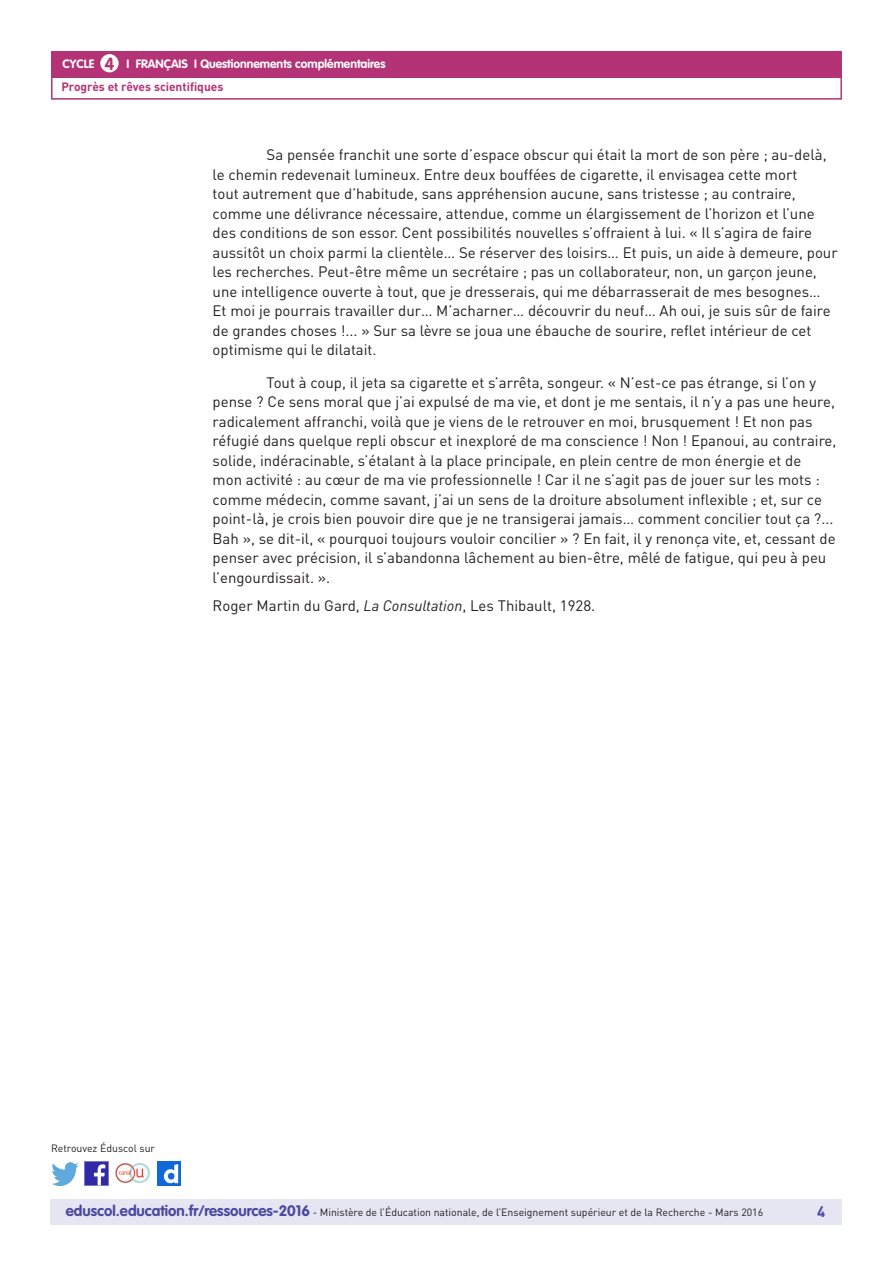
<style>
.page{position:relative;width:893px;height:1263px;background:#fff}
.page>*{position:absolute;margin:0;border:0;box-sizing:border-box;transform-origin:0 0}
.t1{font:700 17.25px "VAG Rounded Std";color:#b43376}
._06_Texte_courant{font:15px/19.5px "DIN Pro";color:#231f20}
.t2{font:700 15px "DIN Pro";color:#4a489e}
.t3{font:700 12px "VAG Rounded Std";color:#fff}
.t4{font:700 12px "DIN Pro";color:#b43376}
.t5{font:10.5px "DIN Pro";color:#231f20}
.s1{font-style:italic}
.s2{font-family:"VAG Rounded Std";font-weight:700;font-size:15px;color:#4a489e}
</style>
<div class="page">
<div style="left:50px;top:1199px;width:791px;height:26px;background:#e6e5f2"></div>
<div style="left:51px;top:51px;width:791px;height:27px;background:#b43376"></div>
<div style="left:100px;top:54px;width:19px;height:18px;background:#fff;border-radius:50%"></div>
<div style="left:51px;top:75px;width:791px;height:25px;border:2px solid #b43376"></div>
<img style="left:85px;top:1162px;width:23px;height:23px">
<img style="left:51px;top:1163px;width:28px;height:22px">
<img style="left:158px;top:1162px;width:22px;height:23px">
<img style="left:115px;top:1163px;width:35px;height:21px">
<p class="t1" style="left:105px;top:53px;width:11px">4</p>
<p class="t4" style="left:61px;top:79px;width:164px">Progrès et rêves scientifiques</p>
<p class="t3" style="left:63px;top:57px;width:33px">CYCLE</p>
<p class="t3" style="left:127px;top:57px;width:260px">I FRANÇAIS I Questionnements complémentaires</p>
<p class="_06_Texte_courant" style="left:213px;top:145px;width:627px;text-indent:54px">Sa pensée franchit une sorte d’espace obscur qui était la mort de son père ; au-delà, le chemin redevenait lumineux. Entre deux bouffées de cigarette, il envisagea cette mort<br>tout autrement que d’habitude, sans appréhension aucune, sans tristesse ; au contraire, comme une délivrance nécessaire, attendue, comme un élargissement de l’horizon et l’une des conditions de son essor. Cent possibilités nouvelles s’offraient à lui. « Il s’agira de faire aussitôt un choix parmi la clientèle… Se réserver des loisirs… Et puis, un aide à demeure, pour les recherches. Peut-être même un secrétaire ; pas un collaborateur, non, un garçon jeune, une intelligence ouverte à tout, que je dresserais, qui me débarrasserait de mes besognes… Et moi je pourrais travailler dur… M’acharner… découvrir du neuf… Ah oui, je suis sûr de faire de grandes choses !... » Sur sa lèvre se joua une ébauche de sourire, reflet intérieur de cet optimisme qui le dilatait.</p>
<p class="_06_Texte_courant" style="left:213px;top:372px;width:625px;text-indent:54px">Tout à coup, il jeta sa cigarette et s’arrêta, songeur. « N’est-ce pas étrange, si l’on y pense ? Ce sens moral que j’ai expulsé de ma vie, et dont je me sentais, il n’y a pas une heure, radicalement affranchi, voilà que je viens de le retrouver en moi, brusquement ! Et non pas réfugié dans quelque repli obscur et inexploré de ma conscience ! Non ! Epanoui, au contraire, solide, indéracinable, s’étalant à la place principale, en plein centre de mon énergie et de<br>mon activité : au cœur de ma vie professionnelle ! Car il ne s’agit pas de jouer sur les mots : comme médecin, comme savant, j’ai un sens de la droiture absolument inflexible ; et, sur ce point-là, je crois bien pouvoir dire que je ne transigerai jamais… comment concilier tout ça ?...<br>Bah », se dit-il, « pourquoi toujours vouloir concilier » ? En fait, il y renonça vite, et, cessant de penser avec précision, il s’abandonna lâchement au bien-être, mêlé de fatigue, qui peu à peu l’engourdissait. ».</p>
<p class="_06_Texte_courant" style="left:213px;top:595px;width:384px">Roger Martin du Gard, <span class="s1">La Consultation</span>, Les Thibault, 1928.</p>
<p class="t5" style="left:51px;top:1141px;width:106px">Retrouvez Éduscol sur</p>
<p class="t5" style="left:66px;top:1205px;width:699px"><span class="s2">eduscol.education.fr/ressources-2016</span> - Ministère de l’Éducation nationale, de l’Enseignement supérieur et de la Recherche - Mars 2016</p>
<p class="t2" style="left:817px;top:1201px;width:10px">4</p>
</div>
